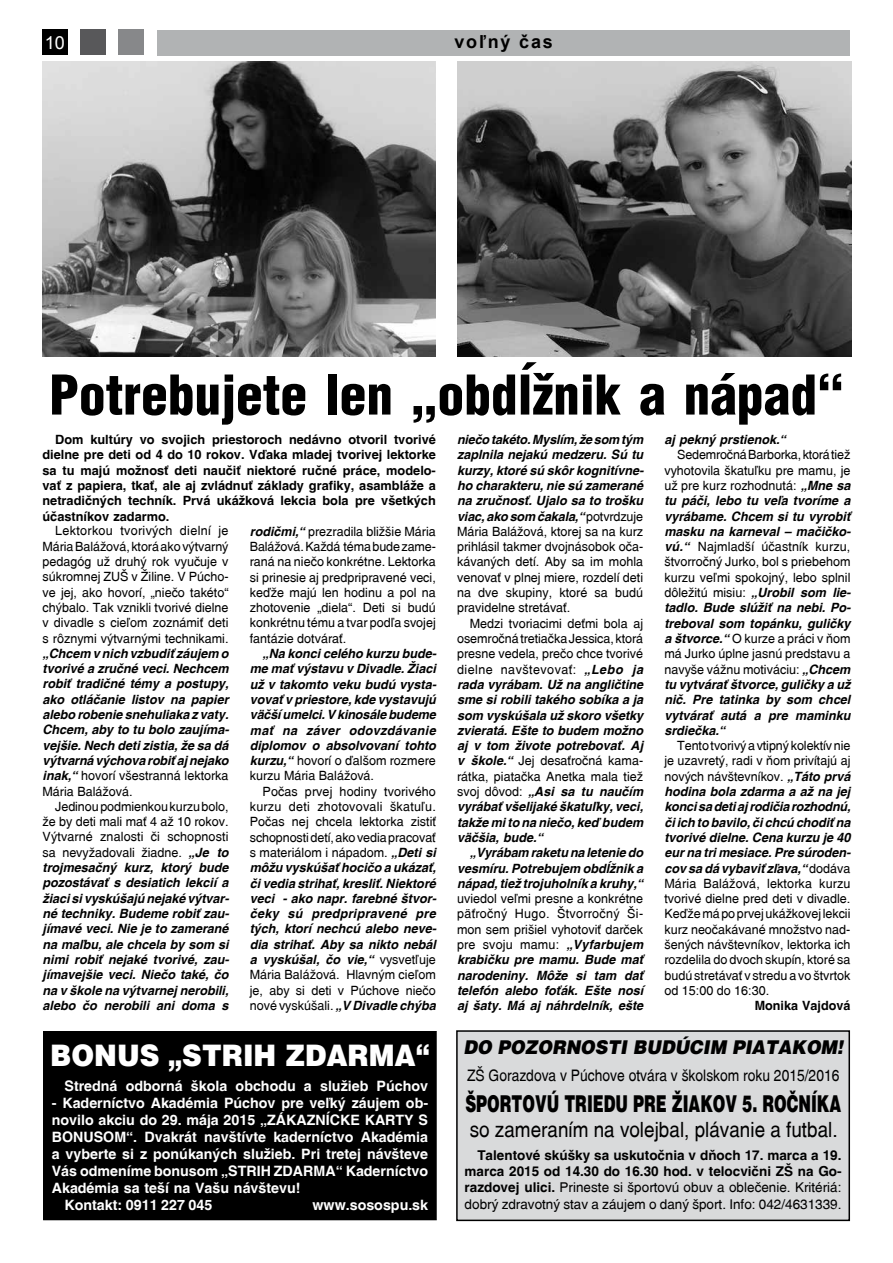
<style>
.page{position:relative;width:893px;height:1263px;background:#fff}
.page>*{position:absolute;margin:0;border:0;box-sizing:border-box;transform-origin:0 0}
.t1{font:900 53.4px "Switzerland Cond";color:#000}
.t2{font:900 29.7px "Switzerland";color:#fff;scale:.92 1}
.t3{font:900 23.25px "Switzerland";color:#000;scale:.65 1}
.t4{font:21px "Switzerland";color:#000;scale:.9 1}
.t5{font:italic 900 19.05px "Switzerland";color:#000;scale:.92 1}
.t6{font:700 18px "Arial";letter-spacing:.1em;color:#000}
.t7{font:18px "Arial";color:#fff}
.t8{font:15.9px "Switzerland";color:#000;scale:.87 1}
.t9{font:700 14.25px "Switzerland";color:#fff}
.t10{font:700 13.5px/16.2px "Switzerland";color:#000;text-align:justify}
.t11{font:italic 700 12.75px/15.3px "Switzerland";color:#000;text-align:justify}
.t12{font:12.75px/15.3px "Switzerland";color:#000;text-align:justify}
.t13{font:700 12.75px "Switzerland";color:#000}
.s1{font-weight:700;font-style:italic}
.s2{font-weight:400;font-style:normal}
.s3{font-weight:400}
</style>
<div class="page">
<div style="left:157px;top:30px;width:693px;height:25px;background:#b1b3b4"></div>
<div style="left:42px;top:30px;width:26px;height:25px;background:#000"></div>
<div style="left:80px;top:30px;width:26px;height:25px;background:#58585a"></div>
<div style="left:119px;top:30px;width:25px;height:25px;background:#87888a"></div>
<div style="left:457px;top:1031px;width:392px;height:189px;background:#d9dadb"></div>
<div style="left:456px;top:1030px;width:394px;height:191px;border:2px solid #000"></div>
<div style="left:44px;top:1031px;width:392px;height:189px;background:#000"></div>
<div style="left:43px;top:1031px;width:394px;height:189px;border:1px solid #000"></div>
<img style="left:43px;top:61px;width:393px;height:295px">
<img style="left:457px;top:61px;width:394px;height:296px">
<h3 class="t7" style="left:45px;top:31px;width:22px">10</h3>
<h3 class="t6" style="left:454px;top:29px;width:100px">voľný čas</h3>
<h1 class="t1" style="left:49px;top:361px;width:796px">Potrebujete len „obdĺžnik a nápad“</h1>
<p class="t13" style="left:55px;top:432px;width:382px">Dom kultúry vo svojich priestoroch nedávno otvoril tvorivé</p>
<p class="t13" style="left:43px;top:447px;width:395px">dielne pre deti od 4 do 10 rokov. Vďaka mladej tvorivej lektorke</p>
<p class="t13" style="left:43px;top:462px;width:395px">sa tu majú možnosť deti naučiť niektoré ručné práce, modelo-</p>
<p class="t13" style="left:43px;top:478px;width:395px">vať z papiera, tkať, ale aj zvládnuť základy grafiky, asambláže a</p>
<p class="t13" style="left:43px;top:493px;width:395px">netradičných techník. Prvá ukážková lekcia bola pre všetkých</p>
<p class="t13" style="left:43px;top:508px;width:128px">účastníkov zadarmo.</p>
<p class="t12" style="left:250px;top:523px;width:188px"><span class="s1">rodičmi,“</span> prezradila bližšie Mária</p>
<p class="t12" style="left:250px;top:539px;width:188px">Balážová. Každá téma bude zame-</p>
<p class="t12" style="left:250px;top:554px;width:188px">raná na niečo konkrétne. Lektorka</p>
<p class="t12" style="left:250px;top:569px;width:188px">si prinesie aj predpripravené veci,</p>
<p class="t12" style="left:250px;top:585px;width:188px">keďže majú len hodinu a pol na</p>
<p class="t12" style="left:250px;top:600px;width:188px">zhotovenie „diela“. Deti si budú</p>
<p class="t12" style="left:250px;top:615px;width:188px">konkrétnu tému a tvar podľa svojej</p>
<p class="t12" style="left:250px;top:630px;width:98px">fantázie dotvárať.</p>
<p class="t11" style="left:250px;top:646px;width:188px;text-indent:13px">„Na konci celého kurzu bude&shy;me mať výstavu v Divadle. Žiaci už v takomto veku budú vysta&shy;vovať v priestore, kde vystavujú väčší umelci. V kinosále budeme mať na záver odovzdávanie diplomov o absolvovaní tohto kurzu,“ <span class="s2">hovorí o ďalšom rozmere kurzu Mária Balážová.</span></p>
<p class="t12" style="left:250px;top:783px;width:188px;text-indent:13px">Počas prvej hodiny tvorivého kurzu deti zhotovovali škatuľu.<br>Počas nej chcela lektorka zistiť schopnosti detí, ako vedia pracovať s materiálom i nápadom. <span class="s1">„Deti si môžu vyskúšať hocičo a ukázať, či vedia strihať, kresliť. Niektoré veci - ako napr. farebné štvor&shy;čeky sú predpripravené pre tých, ktorí nechcú alebo neve&shy;dia strihať. Aby sa nikto nebál a vyskúšal, čo vie,“</span> vysvetľuje Mária Balážová. Hlavným cieľom je, aby si deti v Púchove niečo nové vyskúšali. <span class="s1">„V Divadle chýba</span></p>
<p class="t11" style="left:664px;top:432px;width:123px">aj pekný prstienok.“</p>
<p class="t11" style="left:664px;top:447px;width:188px;text-indent:13px"><span class="s2">Sedemročná Barborka, ktorá tiež vyhotovila škatuľku pre mamu, je už pre kurz rozhodnutá:</span> „Mne sa tu páči, lebo tu veľa tvoríme a vyrábame. Chcem si tu vyrobiť masku na karneval – mačičko&shy;vú.“ <span class="s2">Najmladší účastník kurzu, štvorročný Jurko, bol s priebehom kurzu veľmi spokojný, lebo splnil dôležitú misiu:</span> „Urobil som lie&shy;tadlo. Bude slúžiť na nebi. Po&shy;treboval som topánku, guličky a štvorce.“ <span class="s2">O kurze a práci v ňom má Jurko úplne jasnú predstavu a navyše vážnu motiváciu:</span> „Chcem tu vytvárať štvorce, guličky a už nič. Pre tatinka by som chcel vytvárať autá a pre maminku srdiečka.“</p>
<p class="t12" style="left:664px;top:738px;width:188px;text-indent:13px">Tento tvorivý a vtipný kolektív nie je uzavretý, radi v ňom privítajú aj nových návštevníkov. <span class="s1">„Táto prvá hodina bola zdarma a až na jej konci sa deti aj rodičia rozhodnú, či ich to bavilo, či chcú chodiť na tvorivé dielne. Cena kurzu je 40 eur na tri mesiace. Pre súroden&shy;cov sa dá vybaviť zľava,“</span> dodáva Mária Balážová, lektorka kurzu tvorivé dielne pred deti v divadle.<br>Keďže má po prvej ukážkovej lekcii kurz neočakávané množstvo nad&shy;šených návštevníkov, lektorka ich rozdelila do dvoch skupín, ktoré sa budú stretávať v stredu a vo štvrtok od 15:00 do 16:30.</p>
<p class="t13" style="left:755px;top:998px;width:97px">Monika Vajdová</p>
<p class="t12" style="left:457px;top:432px;width:188px"><span class="s1">niečo takéto. Myslím, že som tým zaplnila nejakú medzeru. Sú tu kurzy, ktoré sú skôr kognitívne&shy;ho charakteru, nie sú zamerané na zručnosť. Ujalo sa to trošku viac, ako som čakala,“</span> potvrdzuje Mária Balážová, ktorej sa na kurz prihlásil takmer dvojnásobok oča&shy;kávaných detí. Aby sa im mohla venovať v plnej miere, rozdelí deti na dve skupiny, ktoré sa budú pravidelne stretávať.</p>
<p class="t11" style="left:457px;top:615px;width:188px;text-indent:13px"><span class="s2">Medzi tvoriacimi deťmi bola aj osemročná tretiačka Jessica, ktorá presne vedela, prečo chce tvorivé dielne navštevovať:</span> „Lebo ja rada vyrábam. Už na angličtine sme si robili takého sobíka a ja som vyskúšala už skoro všetky zvieratá. Ešte to budem možno aj v tom živote potrebovať. Aj v škole.“ <span class="s2">Jej desaťročná kama&shy;rátka, piatačka Anetka mala tiež svoj dôvod:</span> „Asi sa tu naučím vyrábať všelijaké škatuľky, veci, takže mi to na niečo, keď budem väčšia, bude.“</p>
<p class="t11" style="left:457px;top:845px;width:188px;text-indent:13px">„Vyrábam raketu na letenie do vesmíru. Potrebujem obdĺžnik a nápad, tiež trojuholník a kruhy,“</p>
<p class="t11" style="left:457px;top:891px;width:188px"><span class="s2">uviedol veľmi presne a konkrétne päťročný Hugo. Štvorročný Ši&shy;mon sem prišiel vyhotoviť darček pre svoju mamu:</span> „Vyfarbujem krabičku pre mamu. Bude mať narodeniny. Môže si tam dať telefón alebo foťák. Ešte nosí aj šaty. Má aj náhrdelník, ešte</p>
<p class="t12" style="left:43px;top:523px;width:188px;text-indent:13px">Lektorkou tvorivých dielní je Mária Balážová, ktorá ako výtvarný pedagóg už druhý rok vyučuje v súkromnej ZUŠ v Žiline. V Púcho&shy;ve jej, ako hovorí, „niečo takéto“ chýbalo. Tak vznikli tvorivé dielne v divadle s cieľom zoznámiť deti s rôznymi výtvarnými technikami.</p>
<p class="t11" style="left:43px;top:646px;width:188px">„Chcem v nich vzbudiť záujem o tvorivé a zručné veci. Nechcem robiť tradičné témy a postupy, ako otláčanie listov na papier alebo robenie snehuliaka z vaty.<br>Chcem, aby to tu bolo zaujíma&shy;vejšie. Nech deti zistia, že sa dá výtvarná výchova robiť aj nejako inak,“ <span class="s2">hovorí všestranná lektorka Mária Balážová.</span></p>
<p class="t11" style="left:43px;top:799px;width:188px;text-indent:13px"><span class="s2">Jedinou podmienkou kurzu bolo, že by deti mali mať 4 až 10 rokov.<br>Výtvarné znalosti či schopnosti sa nevyžadovali žiadne.</span> „Je to trojmesačný kurz, ktorý bude pozostávať s desiatich lekcií a žiaci si vyskúšajú nejaké výtvar&shy;né techniky. Budeme robiť zau&shy;jímavé veci. Nie je to zamerané na maľbu, ale chcela by som si nimi robiť nejaké tvorivé, zau&shy;jímavejšie veci. Niečo také, čo na v škole na výtvarnej nerobili, alebo čo nerobili ani doma s</p>
<h2 class="t2" style="left:50px;top:1038px;width:414px">BONUS „STRIH ZDARMA“</h2>
<p class="t9" style="left:65px;top:1077px;width:365px">Stredná odborná škola obchodu a služieb Púchov</p>
<p class="t9" style="left:52px;top:1094px;width:378px">- Kaderníctvo Akadémia Púchov pre veľký záujem ob-</p>
<p class="t9" style="left:52px;top:1111px;width:378px">novilo akciu do 29. mája 2015 „ZÁKAZNÍCKE KARTY S</p>
<p class="t9" style="left:52px;top:1128px;width:378px">BONUSOM“. Dvakrát navštívte kaderníctvo Akadémia</p>
<p class="t9" style="left:52px;top:1145px;width:378px">a vyberte si z ponúkaných služieb. Pri tretej návšteve</p>
<p class="t9" style="left:52px;top:1162px;width:378px">Vás odmeníme bonusom „STRIH ZDARMA“ Kaderníctvo</p>
<p class="t9" style="left:52px;top:1179px;width:250px">Akadémia sa teší na Vašu návštevu!</p>
<p class="t9" style="left:65px;top:1196px;width:149px">Kontakt: 0911 227 045</p>
<p class="t9" style="left:313px;top:1196px;width:117px">www.sosospu.sk</p>
<h3 class="t5" style="left:464px;top:1036px;width:414px">DO POZORNOSTI BUDÚCIM PIATAKOM!</h3>
<p class="t8" style="left:467px;top:1066px;width:429px">ZŠ Gorazdova v Púchove otvára v školskom roku 2015/2016</p>
<h3 class="t3" style="left:465px;top:1090px;width:580px">ŠPORTOVÚ TRIEDU PRE ŽIAKOV 5. ROČNÍKA</h3>
<h3 class="t4" style="left:470px;top:1117px;width:410px">so zameraním na volejbal, plávanie a futbal.</h3>
<p class="t10" style="left:465px;top:1147px;width:378px;text-indent:13px">Talentové skúšky sa uskutočnia v dňoch 17. marca a 19. marca 2015 od 14.30 do 16.30 hod. v telocvični ZŠ na Go&shy;razdovej ulici. <span class="s3">Prineste si športovú obuv a oblečenie. Kritériá: dobrý zdravotný stav a záujem o daný šport. Info: 042/4631339.</span></p>
</div>
